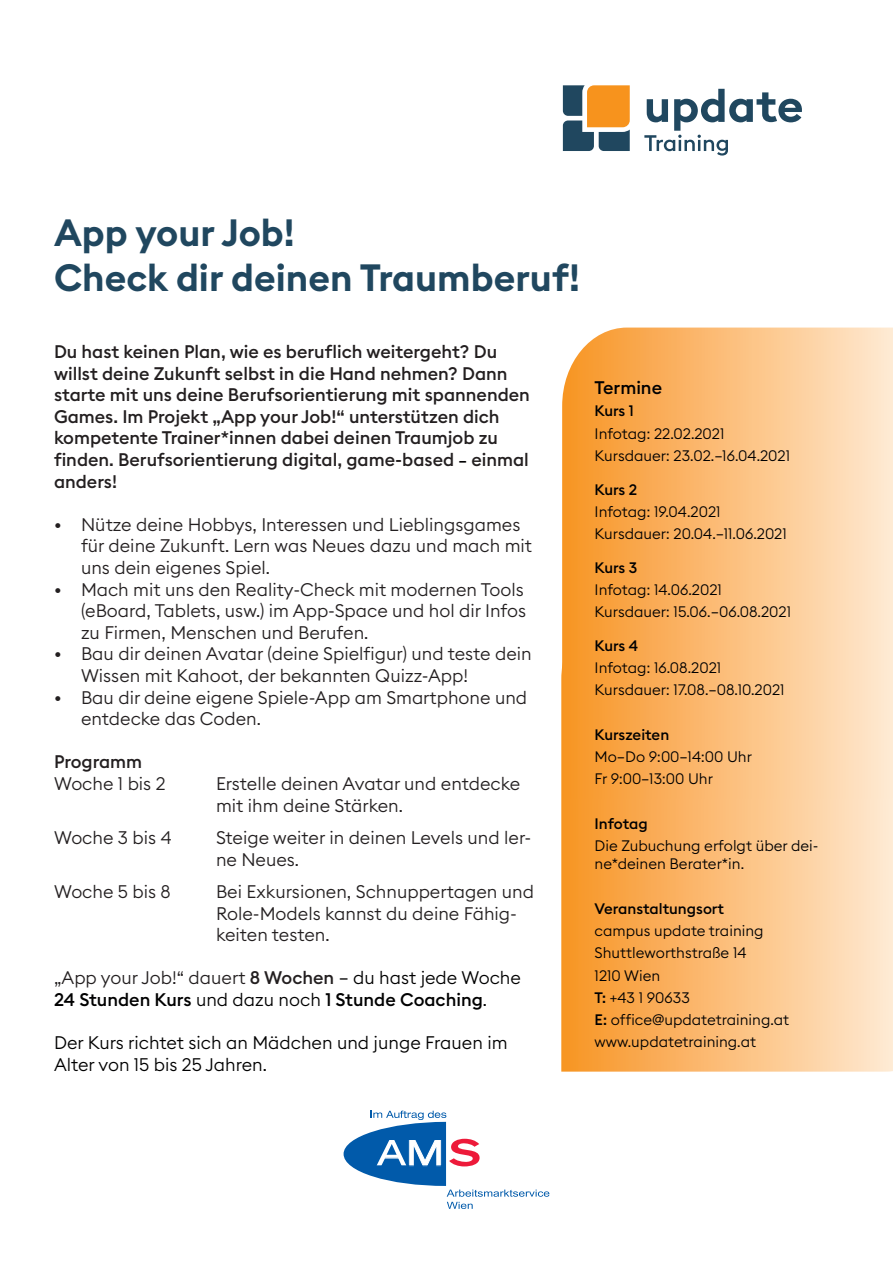
<style>
.page{position:relative;width:893px;height:1263px;background:#fff}
.page>*{position:absolute;margin:0;border:0;box-sizing:border-box;transform-origin:0 0}
.t1{font:600 37.5px "Euclid Square";color:#20475f}
.t2{font:300 18px/21.6px "Euclid Square";color:#231f20}
.t3{font:500 18px/21.6px "Euclid Square";color:#231f20}
.t4{font:300 18px/21.6px "Euclid Square";color:#000001}
.Spalte_rechts_Übersc{font:500 18px "Euclid Square";color:#000001}
.Spalte_rechts_Übersc-2{font:300 15px/18px "Euclid Square";color:#000001}
.Spalte_rechts_Übersc-3{font:500 15px "Euclid Square";letter-spacing:-.005em;color:#000001}
.s1{font-size:15px;color:#000001}
.s2{color:#231f20}
.s3{font-weight:500;color:#231f20}
.s4{font-weight:500}
</style>
<div class="page">
<svg style="left:561px;top:668px;width:332px;height:403px;background:#fbbe7b"></svg>
<svg style="left:562px;top:328px;width:331px;height:470px;background:#fbbf7c"></svg>
<svg style="left:344px;top:1110px;width:205px;height:99px"></svg>
<svg style="left:644px;top:89px;width:158px;height:67px"></svg>
<svg style="left:563px;top:85px;width:67px;height:66px;background:#97815c"></svg>
<p class="t1" style="left:54px;top:209px;width:242px">App your Job!</p>
<p class="t1" style="left:54px;top:254px;width:527px">Check dir deinen Traumberuf!</p>
<p class="t3" style="left:54px;top:341px;width:477px">Du hast keinen Plan, wie es beruflich weitergeht? Du willst deine Zukunft selbst in die Hand nehmen? Dann starte mit uns deine Berufsorientierung mit spannenden Games. Im Projekt „App your Job!“ unterstützen dich kompetente Trainer*innen dabei deinen Traumjob zu finden. Berufsorientierung digital, game-based <span class="s1">–</span> einmal anders!</p>
<p class="t2" style="left:81px;top:513px;width:453px;text-indent:-27px">• Nütze deine Hobbys, Interessen und Lieblingsgames für deine Zukunft. Lern was Neues dazu und mach mit uns dein eigenes Spiel.</p>
<p class="t2" style="left:81px;top:578px;width:447px;text-indent:-27px">• Mach mit uns den Reality-Check mit modernen Tools (eBoard, Tablets, usw.) im App-Space und hol dir Infos zu Firmen, Menschen und Berufen.</p>
<p class="t2" style="left:81px;top:643px;width:452px;text-indent:-27px">• Bau dir deinen Avatar (deine Spielfigur) und teste dein<br>Wissen mit Kahoot, der bekannten Quizz-App!</p>
<p class="t2" style="left:81px;top:686px;width:448px;text-indent:-27px">• Bau dir deine eigene Spiele-App am Smartphone und entdecke das Coden.</p>
<p class="t3" style="left:54px;top:751px;width:90px">Programm</p>
<p class="t2" style="left:54px;top:772px;width:113px">Woche 1 bis 2</p>
<p class="t2" style="left:216px;top:772px;width:306px">Erstelle deinen Avatar und entdecke mit ihm deine Stärken.</p>
<p class="t2" style="left:54px;top:826px;width:119px">Woche 3 bis 4</p>
<p class="t2" style="left:216px;top:826px;width:317px">Steige weiter in deinen Levels und ler-</p>
<p class="t2" style="left:216px;top:848px;width:85px">ne Neues.</p>
<p class="t2" style="left:54px;top:880px;width:118px">Woche 5 bis 8</p>
<p class="t2" style="left:216px;top:880px;width:320px">Bei Exkursionen, Schnuppertagen und</p>
<p class="t2" style="left:216px;top:902px;width:303px">Role-Models kannst du deine Fähig-</p>
<p class="t2" style="left:216px;top:924px;width:115px">keiten testen.</p>
<p class="t4" style="left:54px;top:967px;width:468px"><span class="s2">„App your Job!“ dauert</span> <span class="s3">8 Wochen</span> – du hast jede Woche<br><span class="s4">24 Stunden Kurs</span> und dazu noch <span class="s4">1 Stunde Coaching</span>.</p>
<p class="t4" style="left:54px;top:1032px;width:455px">Der Kurs richtet sich an Mädchen und junge Frauen im<br>Alter von 15 bis 25 Jahren.</p>
<p class="Spalte_rechts_Übersc" style="left:595px;top:376px;width:69px">Termine</p>
<p class="Spalte_rechts_Übersc-3" style="left:595px;top:401px;width:41px">Kurs 1</p>
<p class="Spalte_rechts_Übersc-2" style="left:595px;top:424px;width:131px">Infotag: 22.02.2021</p>
<p class="Spalte_rechts_Übersc-2" style="left:595px;top:446px;width:197px">Kursdauer: 23.02.–16.04.2021</p>
<p class="Spalte_rechts_Übersc-3" style="left:595px;top:480px;width:44px">Kurs 2</p>
<p class="Spalte_rechts_Übersc-2" style="left:595px;top:502px;width:127px">Infotag: 19.04.2021</p>
<p class="Spalte_rechts_Übersc-2" style="left:595px;top:524px;width:194px">Kursdauer: 20.04.–11.06.2021</p>
<p class="Spalte_rechts_Übersc-3" style="left:595px;top:558px;width:44px">Kurs 3</p>
<p class="Spalte_rechts_Übersc-2" style="left:595px;top:580px;width:129px">Infotag: 14.06.2021</p>
<p class="Spalte_rechts_Übersc-2" style="left:595px;top:603px;width:198px">Kursdauer: 15.06.–06.08.2021</p>
<p class="Spalte_rechts_Übersc-3" style="left:595px;top:636px;width:45px">Kurs 4</p>
<p class="Spalte_rechts_Übersc-2" style="left:595px;top:659px;width:128px">Infotag: 16.08.2021</p>
<p class="Spalte_rechts_Übersc-2" style="left:595px;top:681px;width:191px">Kursdauer: 17.08.–08.10.2021</p>
<p class="Spalte_rechts_Übersc-3" style="left:595px;top:725px;width:76px">Kurszeiten</p>
<p class="Spalte_rechts_Übersc-2" style="left:595px;top:748px;width:159px">Mo–Do 9:00–14:00 Uhr</p>
<p class="Spalte_rechts_Übersc-2" style="left:595px;top:770px;width:120px">Fr 9:00–13:00 Uhr</p>
<p class="Spalte_rechts_Übersc-3" style="left:595px;top:814px;width:55px">Infotag</p>
<p class="Spalte_rechts_Übersc-2" style="left:595px;top:837px;width:225px">Die Zubuchung erfolgt über dei&shy;ne*deinen Berater*in.</p>
<p class="Spalte_rechts_Übersc-3" style="left:595px;top:899px;width:131px">Veranstaltungsort</p>
<p class="Spalte_rechts_Übersc-2" style="left:595px;top:921px;width:171px">campus update training</p>
<p class="Spalte_rechts_Übersc-2" style="left:595px;top:944px;width:153px">Shuttleworthstraße 14</p>
<p class="Spalte_rechts_Übersc-2" style="left:595px;top:966px;width:67px">1210 Wien</p>
<p class="Spalte_rechts_Übersc-2" style="left:595px;top:988px;width:97px"><span class="s4">T:</span> +43 1 90633</p>
<p class="Spalte_rechts_Übersc-2" style="left:595px;top:1010px;width:196px"><span class="s4">E:</span> office@updatetraining.at</p>
<p class="Spalte_rechts_Übersc-2" style="left:595px;top:1033px;width:163px">www.updatetraining.at</p>
</div>
